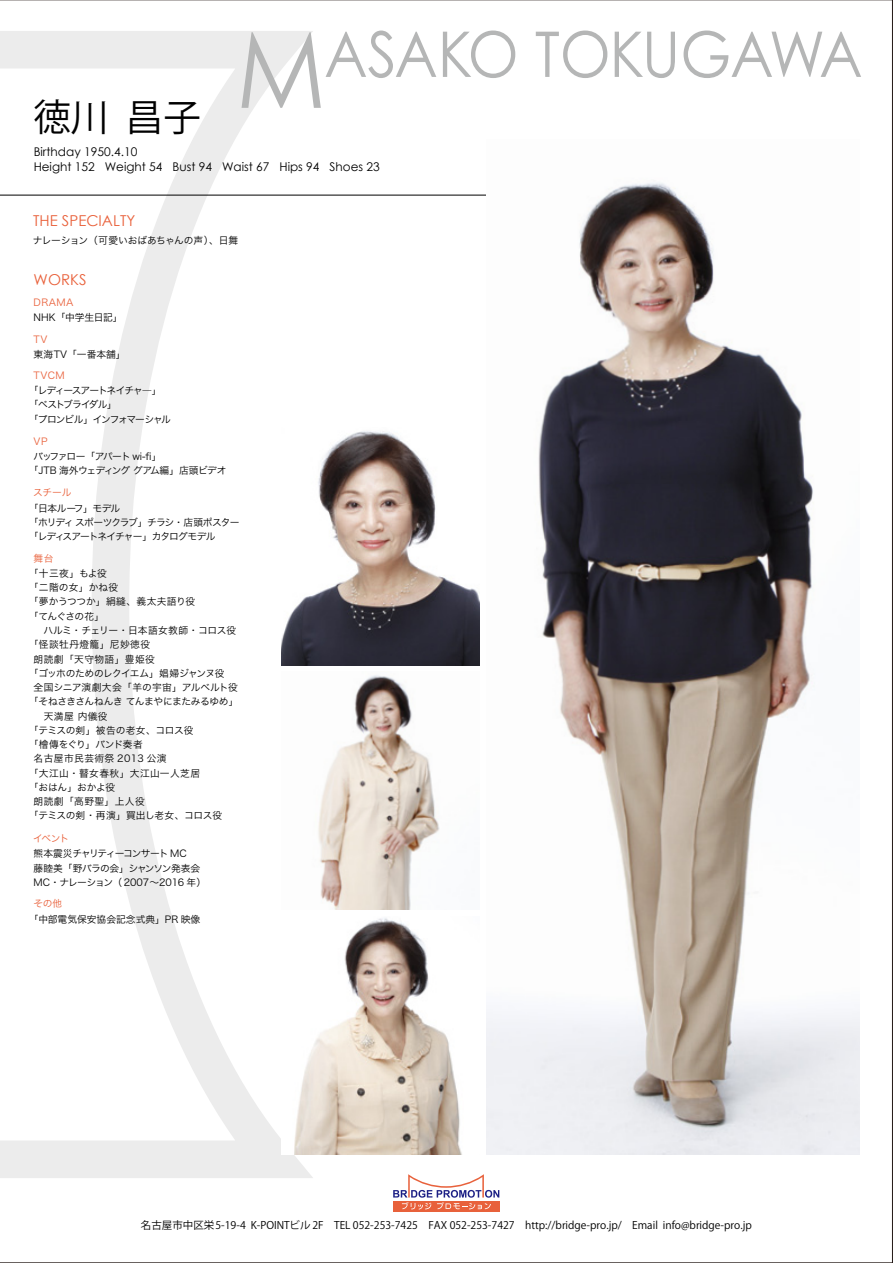
<style>
.page{position:relative;width:893px;height:1263px;background:#fff}
.page>*{position:absolute;margin:0;border:0;box-sizing:border-box;transform-origin:0 0}
.t1{font:63px "Century Gothic";letter-spacing:-.02em;color:#b5b6b6;scale:.93 1}
.t2{font:37.5px "Koz Go Pro";color:#000}
.t3{font:15px "Century Gothic";color:#e9613b}
.t4{font:12px/15px "Century Gothic";color:#000}
.t5{font:10.5px "Koz Go Pro";color:#000}
.t6{font:9.75px "Hira Kaku Pro W3";letter-spacing:-.035em;color:#000}
.t7{font:9.75px/14.2px "Hira Kaku Pro W3";letter-spacing:-.06em;color:#000}
.t8{font:9.75px "Hira Kaku Pro W3";letter-spacing:.04em;color:#000}
.t9{font:9.75px/14.2px "Hira Kaku Pro W3";letter-spacing:-.095em;color:#000}
.t10{font:9.75px/14.2px "Hira Kaku Pro W3";letter-spacing:-.105em;color:#000}
.t11{font:9.75px "Hira Kaku Pro W3";color:#000}
.t12{font:9.75px "Hira Kaku Pro W3";letter-spacing:-.01em;color:#000}
.t13{font:9.75px "Hira Kaku Pro W3";letter-spacing:.04em;color:#e9613b}
.t14{font:9.75px "Hira Kaku Pro W3";letter-spacing:-.015em;color:#000}
.t15{font:9.75px "Hira Kaku Pro W3";letter-spacing:-.055em;color:#000}
.t16{font:9.75px "Hira Kaku Pro W3";letter-spacing:-.005em;color:#000}
.s1{font-size:105.3px}
</style>
<div class="page">
<svg style="left:2px;top:31px;width:352px;height:1147px"></svg>
<svg style="left:393px;top:1209px;width:106px;height:2px"></svg>
<svg style="left:393px;top:1174px;width:106px;height:35px"></svg>
<hr style="left:0;top:195px;width:512px;height:1px;background:#000">
<img style="left:282px;top:427px;width:198px;height:238px">
<img style="left:486px;top:182px;width:374px;height:972px">
<img style="left:282px;top:672px;width:158px;height:238px">
<img style="left:282px;top:916px;width:180px;height:238px">
<h2 class="t2" style="left:33px;top:93px;width:169px">徳川 昌子</h2>
<h1 class="t1" style="left:236px;top:16px;width:675px"><span class="s1">M</span>ASAKO TOKUGAWA</h1>
<p class="t4" style="left:34px;top:144px;width:348px">Birthday 1950.4.10<br>Height 152 Weight 54 Bust 94 Waist 67 Hips 94 Shoes 23</p>
<h3 class="t3" style="left:33px;top:211px;width:104px">THE SPECIALTY</h3>
<p class="t6" style="left:33px;top:232px;width:207px">ナレーション（可愛いおばあちゃんの声）、日舞</p>
<h3 class="t3" style="left:34px;top:271px;width:54px">WORKS</h3>
<p class="t13" style="left:34px;top:294px;width:41px">DRAMA</p>
<p class="t12" style="left:34px;top:309px;width:91px">NHK「中学生日記」</p>
<p class="t11" style="left:34px;top:345px;width:94px">東海TV「一番本舗」</p>
<p class="t13" style="left:34px;top:330px;width:15px">TV</p>
<p class="t13" style="left:34px;top:366px;width:33px">TVCM</p>
<p class="t10" style="left:29px;top:383px;width:144px">「レディースアートネイチャ―」「ベストブライダル」<br>「プロンビル」インフォマーシャル</p>
<p class="t13" style="left:34px;top:432px;width:15px">VP</p>
<p class="t7" style="left:29px;top:448px;width:199px;text-indent:5px">バッファロー「アパート wi-fi」<br>「JTB 海外ウェディング グアム編」店頭ビデオ</p>
<p class="t13" style="left:33px;top:484px;width:40px">スチール</p>
<p class="t9" style="left:29px;top:500px;width:212px">「日本ルーフ」モデル<br>「ホリディ スポーツクラブ」チラシ・店頭ポスター「レディスアートネイチャー」カタログモデル</p>
<p class="t13" style="left:34px;top:549px;width:21px">舞台</p>
<p class="t6" style="left:29px;top:565px;width:80px">「十三夜」もよ役</p>
<p class="t6" style="left:29px;top:579px;width:91px">「二階の女」かね役</p>
<p class="t6" style="left:29px;top:593px;width:168px">「夢かうつつか」絹縫、義太夫語り役</p>
<p class="t6" style="left:29px;top:607px;width:77px">「てんぐさの花」</p>
<p class="t14" style="left:34px;top:622px;width:204px">　ハルミ・チェリー・日本語女教師・コロス役</p>
<p class="t8" style="left:29px;top:636px;width:123px">「怪談牡丹燈籠」尼妙徳役</p>
<p class="t8" style="left:34px;top:650px;width:123px">朗読劇「天守物語」豊姫役</p>
<p class="t15" style="left:29px;top:664px;width:197px">「ゴッホのためのレクイエム」娼婦ジャンヌ役</p>
<p class="t16" style="left:34px;top:679px;width:206px">全国シニア演劇大会「羊の宇宙」アルベルト役</p>
<p class="t6" style="left:29px;top:693px;width:211px">「そねさきさんねんき てんまやにまたみるゆめ」</p>
<p class="t6" style="left:34px;top:707px;width:76px">　天満屋 内儀役</p>
<p class="t12" style="left:29px;top:721px;width:166px">「テミスの剣」被告の老女、コロス役</p>
<p class="t6" style="left:29px;top:736px;width:115px">「檜傳をぐり」バンド奏者</p>
<p class="t8" style="left:34px;top:750px;width:135px">名古屋市民芸術祭 2013 公演</p>
<p class="t8" style="left:29px;top:764px;width:173px">「大江山・瞽女春秋」大江山一人芝居</p>
<p class="t6" style="left:29px;top:778px;width:88px">「おはん」おかよ役</p>
<p class="t8" style="left:34px;top:793px;width:113px">朗読劇「高野聖」上人役</p>
<p class="t6" style="left:29px;top:807px;width:195px">「テミスの剣・再演」買出し老女、コロス役</p>
<p class="t13" style="left:33px;top:830px;width:37px">イベント</p>
<p class="t7" style="left:34px;top:846px;width:174px">熊本震災チャリティーコンサート MC<br>藤睦美「野バラの会」シャンソン発表会<br>MC・ナレーション（2007～2016 年）</p>
<p class="t13" style="left:33px;top:895px;width:31px">その他</p>
<p class="t11" style="left:29px;top:910px;width:173px">「中部電気保安協会記念式典」PR 映像</p>
<p class="t5" style="left:141px;top:1218px;width:612px">名古屋市中区栄5-19-4 K-POINTビル 2F　TEL 052-253-7425　FAX 052-253-7427　http://bridge-pro.jp/　Email info@bridge-pro.jp</p>
</div>
